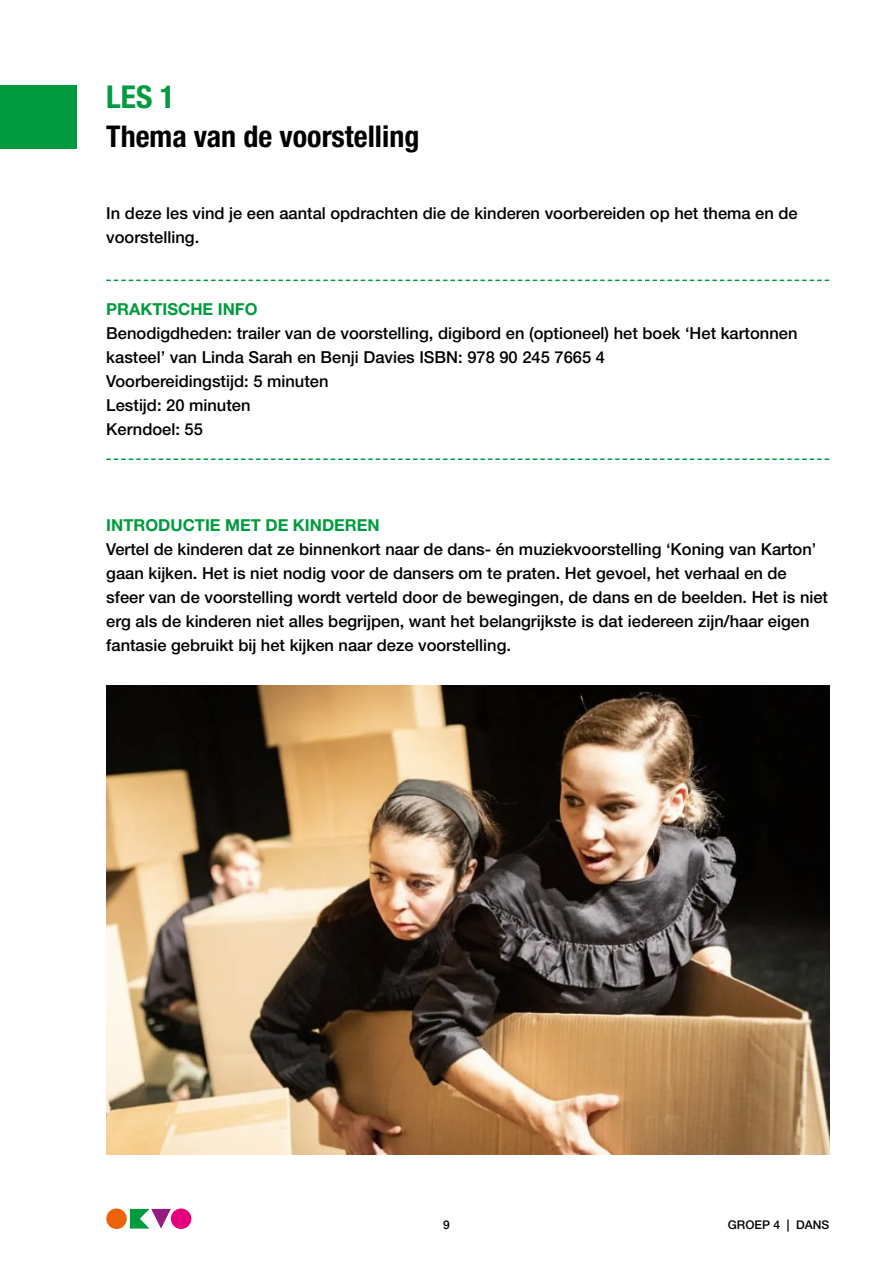
<style>
.page{position:relative;width:893px;height:1263px;background:#fff}
.page>*{position:absolute;margin:0;border:0;box-sizing:border-box;transform-origin:0 0}
.t1{font:700 condensed 31.5px "Helvetica Neue LT Std";color:#009b3e}
.t2{font:700 condensed 30px "Helvetica Neue LT Std";color:#000}
.t3{font:500 16.5px/24px "Helvetica Neue LT Std";color:#000}
.t4{font:700 16.5px "Helvetica Neue LT Std";color:#009b3e}
.t5{font:500 12px "Helvetica Neue LT Std";color:#000}
</style>
<div class="page">
<svg style="left:130px;top:1209px;width:41px;height:19px"></svg>
<div style="left:171px;top:1208px;width:20px;height:21px;background:#e6007d;border-radius:50%"></div>
<div style="left:106px;top:1208px;width:21px;height:21px;background:#eb6209;border-radius:50%"></div>
<svg style="left:106px;top:280px;width:723px;height:1px"></svg>
<svg style="left:106px;top:458px;width:723px;height:2px"></svg>
<div style="left:0;top:85px;width:77px;height:64px;background:#009b3e"></div>
<img style="left:106px;top:686px;width:723px;height:468px">
<h1 class="t1" style="left:106px;top:77px;width:70px">LES 1</h1>
<h2 class="t2" style="left:106px;top:118px;width:315px">Thema van de voorstelling</h2>
<p class="t3" style="left:106px;top:200px;width:693px">In deze les vind je een aantal opdrachten die de kinderen voorbereiden op het thema en de voorstelling.</p>
<p class="t4" style="left:106px;top:298px;width:153px">PRAKTISCHE INFO</p>
<p class="t3" style="left:106px;top:321px;width:693px">Benodigdheden: trailer van de voorstelling, digibord en (optioneel) het boek ‘Het kartonnen kasteel’ van Linda Sarah en Benji Davies ISBN: 978 90 245 7665 4<br>Voorbereidingstijd: 5 minuten<br>Lestijd: 20 minuten<br>Kerndoel: 55</p>
<p class="t4" style="left:106px;top:514px;width:275px">INTRODUCTIE MET DE KINDEREN</p>
<p class="t3" style="left:106px;top:537px;width:723px">Vertel de kinderen dat ze binnenkort naar de dans- én muziekvoorstelling ‘Koning van Karton’ gaan kijken. Het is niet nodig voor de dansers om te praten. Het gevoel, het verhaal en de sfeer van de voorstelling wordt verteld door de bewegingen, de dans en de beelden. Het is niet erg als de kinderen niet alles begrijpen, want het belangrijkste is dat iedereen zijn/haar eigen fantasie gebruikt bij het kijken naar deze voorstelling.</p>
<p class="t5" style="left:443px;top:1217px;width:8px">9</p>
<p class="t5" style="left:728px;top:1217px;width:103px">GROEP 4 | DANS</p>
</div>
